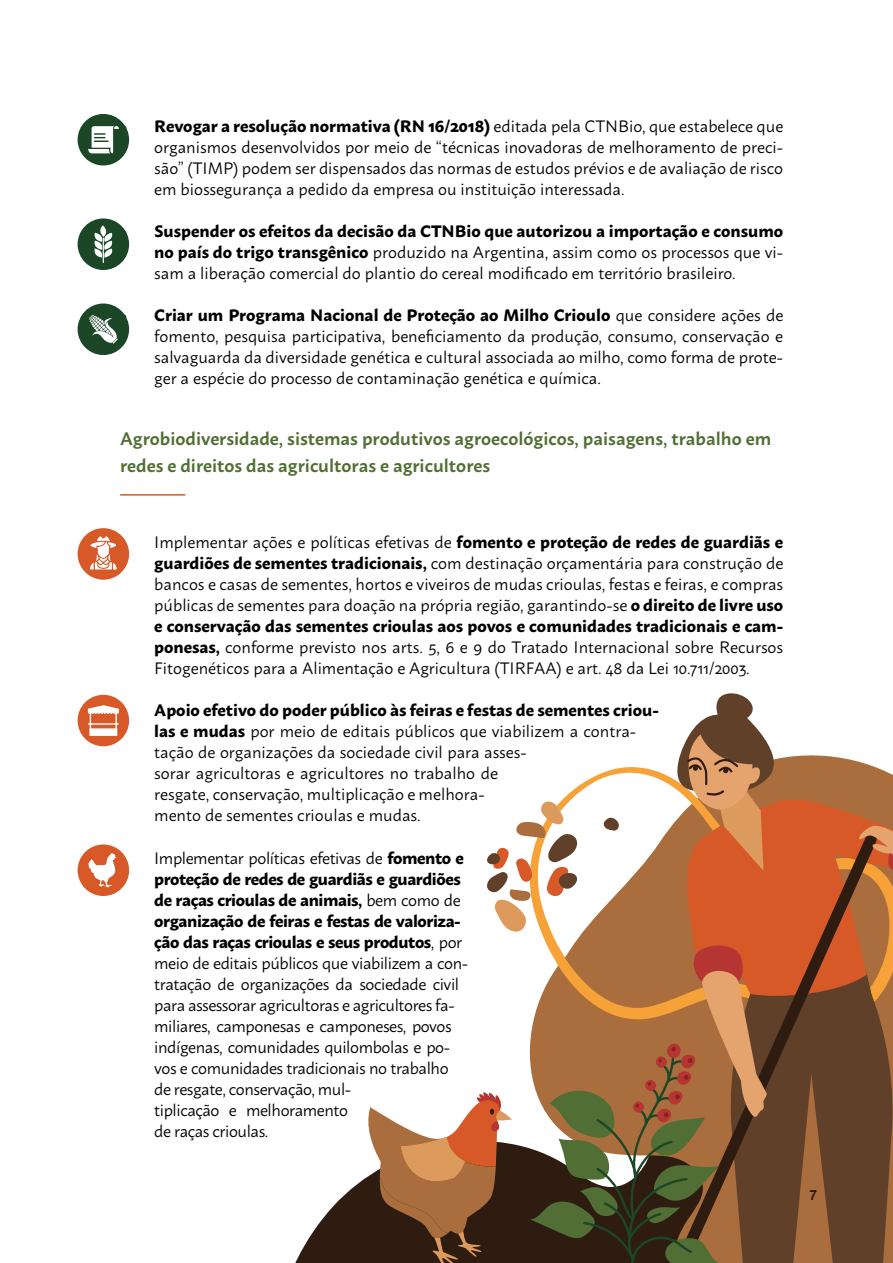
<style>
.page{position:relative;width:893px;height:1263px;background:#fff}
.page>*{position:absolute;margin:0;border:0;box-sizing:border-box;transform-origin:0 0}
.t1{font:600 18px/27px "Macho";color:#516f34}
.t2{font:16.5px/21px "Macho";color:#000;text-align:justify}
.t3{font:16.5px/21px "Macho";letter-spacing:-.025em;color:#000}
.t4{font:600 15px "Macho";color:#2e1c11}
.s1{font-weight:700}
</style>
<div class="page">
<svg style="left:295px;top:1179px;width:69px;height:84px;fill:#2e1c11"></svg>
<div style="left:78px;top:114px;width:51px;height:51px;background:#1b4727;border-radius:50%"></div>
<div style="left:78px;top:218px;width:51px;height:52px;background:#1b4727;border-radius:50%"></div>
<div style="left:78px;top:303px;width:51px;height:52px;background:#1b4727;border-radius:50%"></div>
<hr style="left:120px;top:494px;width:65px;height:2px;background:#d65927">
<div style="left:78px;top:528px;width:51px;height:52px;background:#d65927;border-radius:50%"></div>
<div style="left:78px;top:695px;width:51px;height:51px;background:#d65927;border-radius:50%"></div>
<div style="left:78px;top:844px;width:51px;height:52px;background:#d65927;border-radius:50%"></div>
<svg style="left:364px;top:693px;width:529px;height:570px"></svg>
<svg style="left:88px;top:853px;width:28px;height:34px"></svg>
<svg style="left:88px;top:705px;width:31px;height:31px"></svg>
<svg style="left:89px;top:315px;width:29px;height:29px"></svg>
<svg style="left:94px;top:225px;width:19px;height:38px"></svg>
<svg style="left:88px;top:126px;width:31px;height:27px"></svg>
<svg style="left:90px;top:536px;width:27px;height:33px"></svg>
<p class="t2" style="left:154px;top:114px;width:631px;text-indent:-34px"><span class="s1">• Revogar a resolução normativa (RN 16/2018)</span> editada pela CTNBio, que estabelece que organismos desenvolvidos por meio de “técnicas inovadoras de melhoramento de preci&shy;são” (TIMP) podem ser dispensados das normas de estudos prévios e de avaliação de risco em biossegurança a pedido da empresa ou instituição interessada.</p>
<p class="t2" style="left:154px;top:219px;width:631px;text-indent:-34px"><span class="s1">• Suspender os efeitos da decisão da CTNBio que autorizou a importação e consumo no país do trigo transgênico</span> produzido na Argentina, assim como os processos que vi&shy;sam a liberação comercial do plantio do cereal modificado em território brasileiro.</p>
<p class="t2" style="left:154px;top:303px;width:631px;text-indent:-34px"><span class="s1">• Criar um Programa Nacional de Proteção ao Milho Crioulo</span> que considere ações de fomento, pesquisa participativa, beneficiamento da produção, consumo, conservação e salvaguarda da diversidade genética e cultural associada ao milho, como forma de prote&shy;ger a espécie do processo de contaminação genética e química.</p>
<p class="t1" style="left:120px;top:423px;width:652px">Agrobiodiversidade, sistemas produtivos agroecológicos, paisagens, trabalho em redes e direitos das agricultoras e agricultores</p>
<p class="t2" style="left:154px;top:530px;width:631px;text-indent:-34px">• Implementar ações e políticas efetivas de <span class="s1">fomento e proteção de redes de guardiãs e guardiões de sementes tradicionais,</span> com destinação orçamentária para construção de bancos e casas de sementes, hortos e viveiros de mudas crioulas, festas e feiras, e compras públicas de sementes para doação na própria região, garantindo-se <span class="s1">o direito de livre uso e conservação das sementes crioulas aos povos e comunidades tradicionais e cam&shy;ponesas,</span> conforme previsto nos arts. 5, 6 e 9 do Tratado Internacional sobre Recursos Fitogenéticos para a Alimentação e Agricultura (TIRFAA) e art. 48 da Lei 10.711/2003.</p>
<p class="t2" style="left:154px;top:698px;width:506px;text-align:left;text-indent:-34px"><span class="s1">• Apoio efetivo do poder público às feiras e festas de sementes criou&shy;las e mudas</span> por meio de editais públicos que viabilizem a contra&shy;tação de organizações da sociedade civil para asses-<br>sorar agricultoras e agricultores no trabalho de<br>resgate, conservação, multiplicação e melhora-<br>mento de sementes crioulas e mudas.</p>
<p class="t3" style="left:154px;top:846px;width:315px;text-indent:-34px">• Implementar políticas efetivas de <span class="s1">fomento e proteção de redes de guardiãs e guardiões de raças crioulas de animais,</span> bem como de <span class="s1">organização de feiras e festas de valoriza&shy;ção das raças crioulas e seus produtos</span>, por meio de editais públicos que viabilizem a con&shy;tratação de organizações da sociedade civil para assessorar agricultoras e agricultores fa&shy;miliares, camponesas e camponeses, povos indígenas, comunidades quilombolas e po&shy;vos e comunidades tradicionais no trabalho de resgate, conservação, mul-<br>tiplicação e melhoramento<br>de raças crioulas.</p>
<p class="t4" style="left:809px;top:1179px;width:9px">7</p>
</div>
